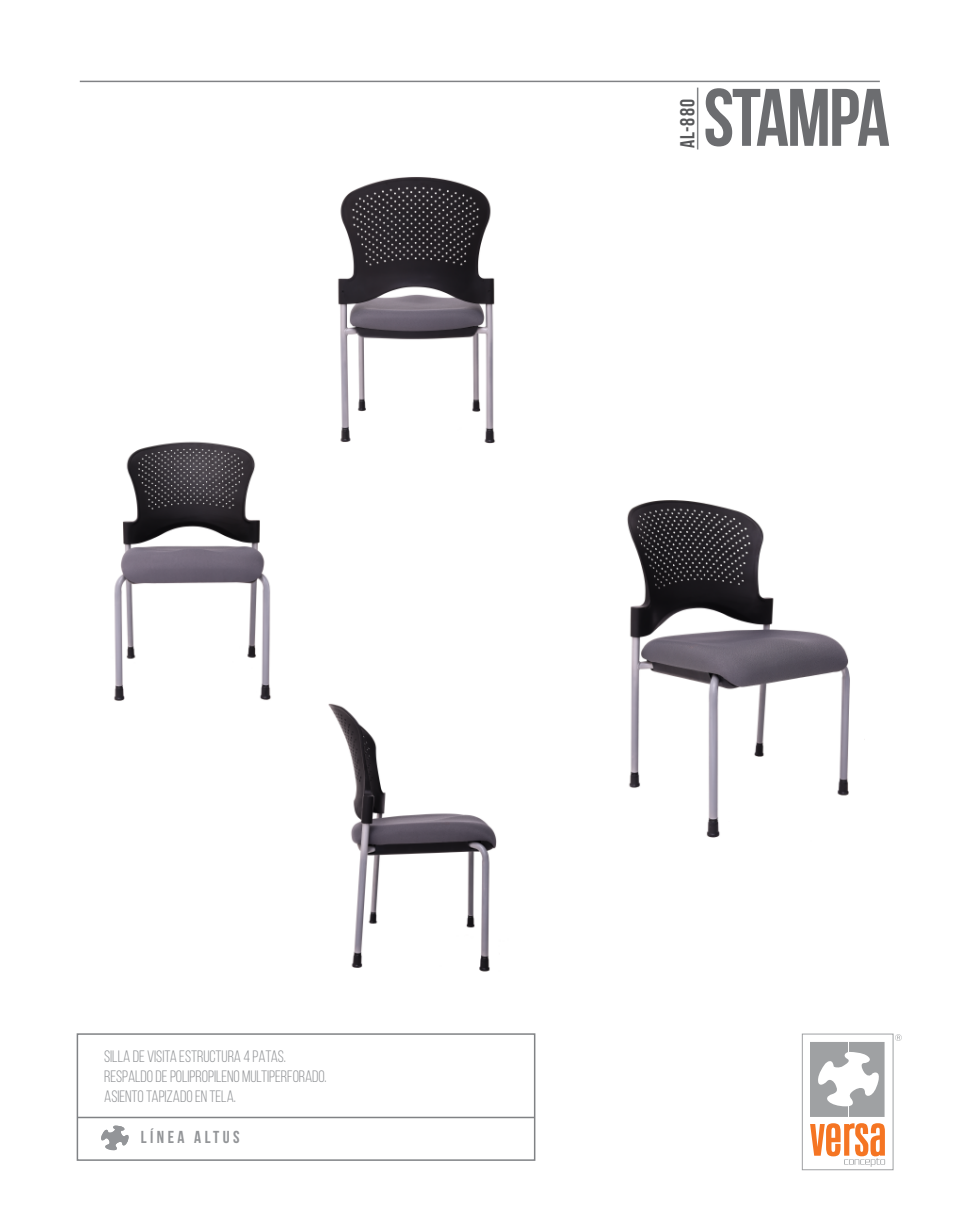
<style>
.page{position:relative;width:961px;height:1231px;background:#fff}
.page>*{position:absolute;margin:0;border:0;box-sizing:border-box;transform-origin:0 0}
.t1{font:700 81.3px "Bebas Neue";letter-spacing:-.025em;color:#6c6d70}
.t2{font:700 20.25px "Bebas Neue";color:#57585a}
.t3{font:700 17.25px "Bebas Neue";letter-spacing:.2em;color:#939598}
.t4{font:16.5px/19.8px "Bebas Neue";letter-spacing:-.005em;color:#939598}
</style>
<div class="page">
<div style="left:802px;top:1033px;width:91px;height:137px;background:#fff;border:1px solid #9fa1a3"></div>
<svg style="left:810px;top:1042px;width:74px;height:75px"></svg>
<svg style="left:810px;top:1123px;width:75px;height:43px"></svg>
<svg style="left:895px;top:1034px;width:6px;height:7px"></svg>
<div style="left:77px;top:1033px;width:458px;height:127px;border:2px solid #808285"></div>
<svg style="left:101px;top:1125px;width:28px;height:25px"></svg>
<hr style="left:77px;top:1116px;width:457px;height:2px;background:#808285">
<hr style="left:80px;top:81px;width:799px;height:1px;background:#808285">
<hr style="left:697px;top:88px;width:1px;height:61px;background:#808285">
<img style="left:337px;top:177px;width:159px;height:267px">
<img style="left:114px;top:441px;width:157px;height:260px">
<img style="left:627px;top:500px;width:223px;height:338px">
<img style="left:328px;top:703px;width:169px;height:269px">
<p class="t2" style="left:676px;top:148px;width:50px;rotate:-90deg">al-880</p>
<h1 class="t1" style="left:703px;top:73px;width:188px">STAMPA</h1>
<p class="t4" style="left:104px;top:1046px;width:224px">SILLA DE VISITA ESTRUCTURA 4 PATAS.<br>RESPALDO DE POLIPROPILENO MULTIPERFORADO.<br>ASIENTO TAPIZADO EN TELA.</p>
<p class="t3" style="left:141px;top:1127px;width:100px">LÍNEA ALTUS</p>
</div>
